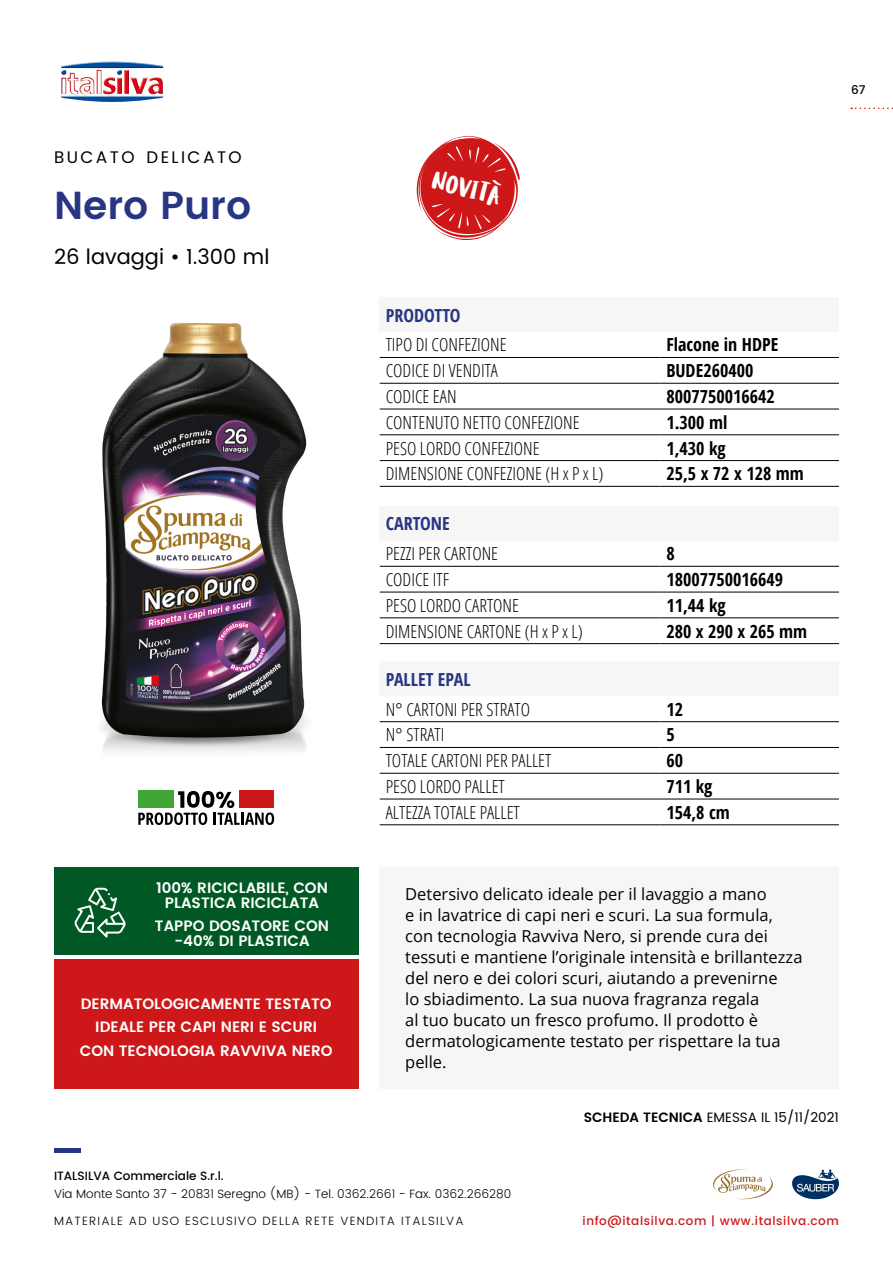
<style>
.page{position:relative;width:893px;height:1263px;background:#fff}
.page>*{position:absolute;margin:0;border:0;box-sizing:border-box;transform-origin:0 0}
.t1{font:600 39px "Poppins";color:#283583}
.t2{font:26.4px "Ludicrous";color:#fff}
.t3{font:21px "Poppins";color:#000}
.t4{font:300 condensed 18px "Open Sans";color:#000}
.t5{font:700 18px "Open Sans Condensed";color:#000}
.t6{font:700 18px "Open Sans Condensed";color:#283583}
.t7{font:16.8px "Poppins";letter-spacing:.145em;color:#000}
.t8{font:16.5px/21px "Open Sans";color:#000}
.t9{font:600 15px/23.5px "Poppins";color:#fff;text-align:center}
.t10{font:13.5px "Poppins";color:#000}
.t11{font:300 12px "Poppins";color:#000}
.t12{font:300 12px "Poppins";letter-spacing:.1em;color:#000}
.t13{font:500 12px "Poppins";letter-spacing:.05em;color:#cd1719}
.t14{font:500 12px "Poppins";color:#000}
.s1{font-weight:600}
</style>
<div class="page">
<svg style="left:851px;top:108px;width:42px;height:1px"></svg>
<hr style="left:54px;top:1148px;width:26px;height:4px;background:#283583">
<img style="left:61px;top:61px;width:102px;height:41px">
<svg style="left:792px;top:1169px;width:47px;height:30px"></svg>
<svg style="left:713px;top:1169px;width:60px;height:31px"></svg>
<div style="left:380px;top:867px;width:459px;height:222px;background:#f6f6f6"></div>
<div style="left:380px;top:662px;width:459px;height:34px;background:#f6f6f6"></div>
<hr style="left:380px;top:721px;width:280px;height:1px;background:#000">
<hr style="left:660px;top:721px;width:179px;height:1px;background:#000">
<hr style="left:380px;top:747px;width:280px;height:1px;background:#000">
<hr style="left:660px;top:747px;width:179px;height:1px;background:#000">
<hr style="left:380px;top:773px;width:280px;height:1px;background:#000">
<hr style="left:660px;top:773px;width:179px;height:1px;background:#000">
<hr style="left:380px;top:799px;width:280px;height:1px;background:#000">
<hr style="left:660px;top:799px;width:179px;height:1px;background:#000">
<hr style="left:380px;top:824px;width:280px;height:1px;background:#000">
<hr style="left:660px;top:824px;width:179px;height:1px;background:#000">
<div style="left:380px;top:506px;width:459px;height:34px;background:#f6f6f6"></div>
<hr style="left:380px;top:566px;width:280px;height:1px;background:#000">
<hr style="left:660px;top:566px;width:179px;height:1px;background:#000">
<hr style="left:380px;top:592px;width:280px;height:1px;background:#000">
<hr style="left:660px;top:592px;width:179px;height:1px;background:#000">
<hr style="left:380px;top:618px;width:280px;height:1px;background:#000">
<hr style="left:660px;top:618px;width:179px;height:1px;background:#000">
<hr style="left:380px;top:643px;width:280px;height:1px;background:#000">
<hr style="left:660px;top:643px;width:179px;height:1px;background:#000">
<div style="left:380px;top:298px;width:459px;height:34px;background:#f6f6f6"></div>
<hr style="left:380px;top:357px;width:280px;height:1px;background:#000">
<hr style="left:660px;top:357px;width:179px;height:1px;background:#000">
<hr style="left:380px;top:383px;width:280px;height:1px;background:#000">
<hr style="left:660px;top:383px;width:179px;height:1px;background:#000">
<hr style="left:380px;top:409px;width:280px;height:1px;background:#000">
<hr style="left:660px;top:409px;width:179px;height:1px;background:#000">
<hr style="left:380px;top:434px;width:280px;height:1px;background:#000">
<hr style="left:660px;top:434px;width:179px;height:1px;background:#000">
<hr style="left:380px;top:460px;width:280px;height:1px;background:#000">
<hr style="left:660px;top:460px;width:179px;height:1px;background:#000">
<hr style="left:380px;top:486px;width:280px;height:1px;background:#000">
<hr style="left:660px;top:486px;width:179px;height:1px;background:#000">
<img style="left:101px;top:322px;width:206px;height:430px">
<div style="left:54px;top:959px;width:304px;height:130px;background:#cd1719"></div>
<div style="left:54px;top:867px;width:304px;height:88px;background:#005924"></div>
<svg style="left:74px;top:888px;width:52px;height:49px"></svg>
<svg style="left:416px;top:136px;width:104px;height:104px"></svg>
<svg style="left:138px;top:791px;width:136px;height:34px"></svg>
<p class="t7" style="left:54px;top:145px;width:189px">BUCATO DELICATO</p>
<h1 class="t1" style="left:54px;top:176px;width:199px">Nero Puro</h1>
<p class="t3" style="left:54px;top:241px;width:217px">26 lavaggi • 1.300 ml</p>
<h2 class="t2" style="left:437px;top:163px;width:73px;rotate:15deg">NOVITÀ</h2>
<p class="t6" style="left:386px;top:302px;width:76px">PRODOTTO</p>
<p class="t4" style="left:386px;top:333px;width:122px">TIPO DI CONFEZIONE</p>
<p class="t5" style="left:666px;top:332px;width:113px">Flacone in HDPE</p>
<p class="t4" style="left:386px;top:358px;width:114px">CODICE DI VENDITA</p>
<p class="t5" style="left:666px;top:358px;width:88px">BUDE260400</p>
<p class="t4" style="left:386px;top:384px;width:72px">CODICE EAN</p>
<p class="t5" style="left:666px;top:384px;width:110px">8007750016642</p>
<p class="t4" style="left:386px;top:410px;width:195px">CONTENUTO NETTO CONFEZIONE</p>
<p class="t5" style="left:666px;top:410px;width:62px">1.300 ml</p>
<p class="t4" style="left:386px;top:436px;width:155px">PESO LORDO CONFEZIONE</p>
<p class="t5" style="left:666px;top:435px;width:61px">1,430 kg</p>
<p class="t4" style="left:386px;top:462px;width:219px">DIMENSIONE CONFEZIONE (H x P x L)</p>
<p class="t5" style="left:666px;top:461px;width:139px">25,5 x 72 x 128 mm</p>
<p class="t6" style="left:386px;top:511px;width:66px">CARTONE</p>
<p class="t4" style="left:386px;top:541px;width:114px">PEZZI PER CARTONE</p>
<p class="t5" style="left:666px;top:541px;width:10px">8</p>
<p class="t4" style="left:386px;top:567px;width:65px">CODICE ITF</p>
<p class="t5" style="left:666px;top:567px;width:118px">18007750016649</p>
<p class="t4" style="left:386px;top:593px;width:135px">PESO LORDO CARTONE</p>
<p class="t5" style="left:666px;top:593px;width:61px">11,44 kg</p>
<p class="t4" style="left:386px;top:619px;width:199px">DIMENSIONE CARTONE (H x P x L)</p>
<p class="t5" style="left:666px;top:618px;width:142px">280 x 290 x 265 mm</p>
<p class="t6" style="left:386px;top:667px;width:87px">PALLET EPAL</p>
<p class="t4" style="left:386px;top:697px;width:146px">N° CARTONI PER STRATO</p>
<p class="t5" style="left:666px;top:697px;width:18px">12</p>
<p class="t4" style="left:386px;top:723px;width:60px">N° STRATI</p>
<p class="t5" style="left:666px;top:722px;width:10px">5</p>
<p class="t4" style="left:386px;top:748px;width:167px">TOTALE CARTONI PER PALLET</p>
<p class="t5" style="left:666px;top:748px;width:18px">60</p>
<p class="t4" style="left:386px;top:774px;width:121px">PESO LORDO PALLET</p>
<p class="t5" style="left:666px;top:774px;width:48px">711 kg</p>
<p class="t4" style="left:386px;top:800px;width:136px">ALTEZZA TOTALE PALLET</p>
<p class="t5" style="left:666px;top:800px;width:65px">154,8 cm</p>
<p class="t14" style="left:851px;top:80px;width:16px">67</p>
<p class="t9" style="left:156px;top:880px;width:173px;line-height:15px">100% RICICLABILE, CON<br>PLASTICA RICICLATA</p>
<p class="t9" style="left:155px;top:919px;width:176px;line-height:15px">TAPPO DOSATORE CON -40% DI PLASTICA</p>
<p class="t9" style="left:80px;top:992px;width:254px">DERMATOLOGICAMENTE TESTATO<br>IDEALE PER CAPI NERI E SCURI<br>CON TECNOLOGIA RAVVIVA NERO</p>
<p class="t8" style="left:405px;top:883px;width:399px">Detersivo delicato ideale per il lavaggio a mano<br>e in lavatrice di capi neri e scuri. La sua formula, con tecnologia Ravviva Nero, si prende cura dei tessuti e mantiene l’originale intensità e brillantezza del nero e dei colori scuri, aiutando a prevenirne<br>lo sbiadimento. La sua nuova fragranza regala<br>al tuo bucato un fresco profumo. Il prodotto è dermatologicamente testato per rispettare la tua pelle.</p>
<p class="t10" style="left:584px;top:1107px;width:257px"><span class="s1">SCHEDA TECNICA</span> EMESSA IL 15/11/2021</p>
<p class="t14" style="left:54px;top:1167px;width:171px">ITALSILVA Commerciale S.r.l.</p>
<p class="t11" style="left:54px;top:1185px;width:459px">Via Monte Santo 37 - 20831 Seregno (MB) - Tel. 0362.2661 - Fax. 0362.266280</p>
<p class="t12" style="left:54px;top:1212px;width:411px">MATERIALE AD USO ESCLUSIVO DELLA RETE VENDITA ITALSILVA</p>
<p class="t13" style="left:583px;top:1212px;width:258px">info@italsilva.com | www.italsilva.com</p>
</div>
